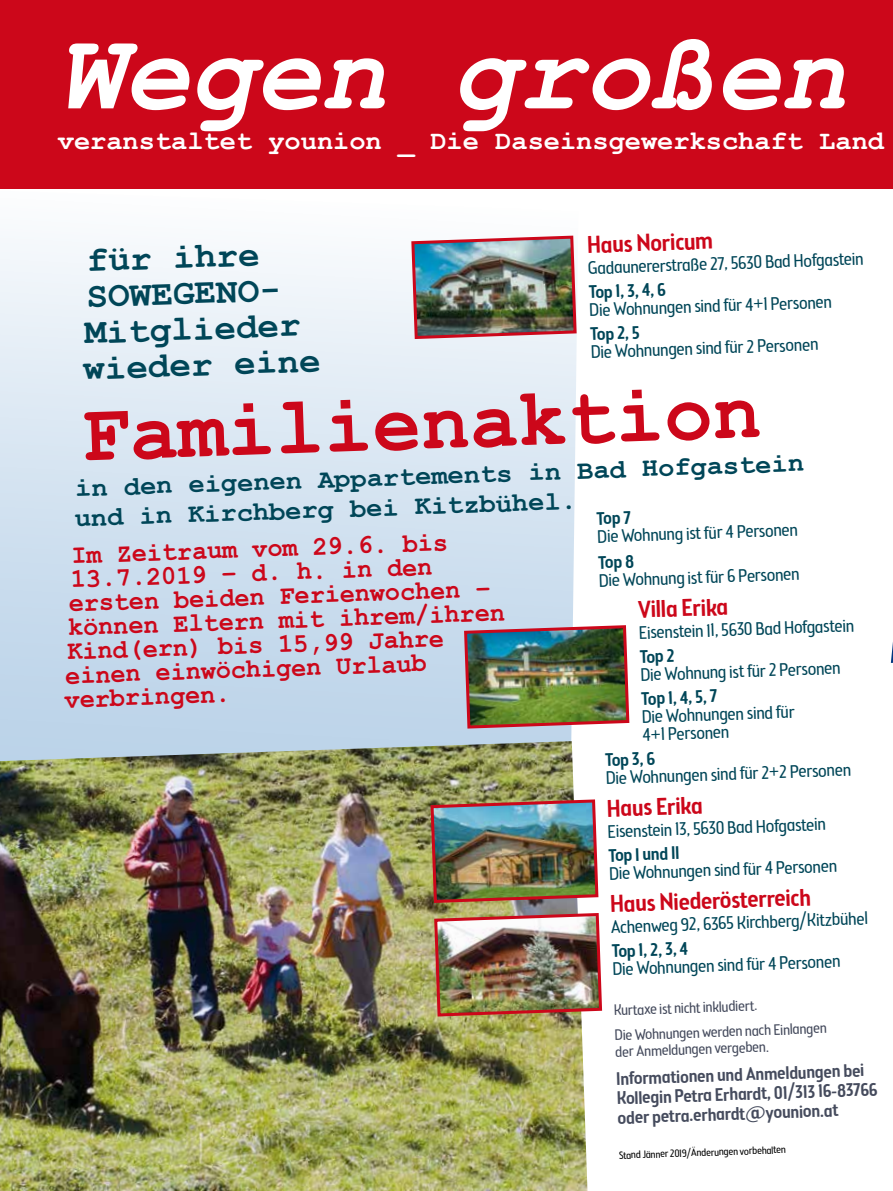
<style>
.page{position:relative;width:893px;height:1191px;background:#fff}
.page>*{position:absolute;margin:0;border:0;box-sizing:border-box;transform-origin:0 0}
.t1{font:italic 700 109.5px "Courier New";color:#fff}
.t2{font:700 81px "Courier New";color:#cc071a}
.t3{font:700 36px/36px "Courier New";color:#004658}
.t4{font:700 27px "Courier New";color:#cc071a;scale:.93 1}
.t5{font:700 27px/30px "Courier New";color:#004658}
.t6{font:700 27px "Courier New";color:#fff}
.t7{font:500 24px "Brooklyn Samuels Four";color:#cc071a}
.t8{font:300 18px/18px "Brooklyn Samuels Four";color:#004658}
.t9{font:500 18px/19.5px "Brooklyn Samuels Four";color:#454b5d}
.t10{font:500 18px "Brooklyn Samuels Four";color:#004658}
.t11{font:300 15px/25px "Brooklyn Samuels Four";color:#454b5d}
.t12{font:300 10.5px "Brooklyn Samuels Four";color:#000}
</style>
<div class="page">
<div style="left:0;top:0;width:893px;height:188px;background:#cc071a"></div>
<svg style="left:0;top:188px;width:578px;height:553px"></svg>
<img style="left:0;top:741px;width:587px;height:450px">
<svg style="left:891px;top:642px;width:2px;height:21px"></svg>
<img style="left:410px;top:234px;width:168px;height:106px">
<img style="left:462px;top:623px;width:168px;height:107px">
<img style="left:429px;top:798px;width:170px;height:106px">
<img style="left:433px;top:911px;width:170px;height:107px">
<h1 class="t1" style="left:58px;top:-2px;width:790px">Wegen großen</h1>
<h3 class="t6" style="left:58px;top:124px;width:828px">veranstaltet younion _ Die Daseinsgewerkschaft Land</h3>
<h3 class="t7" style="left:587px;top:231px;width:127px;rotate:-2deg">Haus Noricum</h3>
<p class="t8" style="left:588px;top:260px;width:277px;rotate:-2deg">Gadaunererstraße 27, 5630 Bad Hofgastein</p>
<p class="t10" style="left:588px;top:281px;width:79px;rotate:-2deg">Top 1, 3, 4, 6</p>
<h3 class="t3" style="left:79px;top:241px;width:239px;rotate:-2deg">für ihre<br>SOWEGENO-<br>Mitglieder wieder eine</h3>
<h2 class="t2" style="left:79px;top:385px;width:682px;rotate:-2deg">Familienaktion</h2>
<p class="t8" style="left:589px;top:302px;width:244px;rotate:-2deg">Die Wohnungen sind für 4+1 Personen</p>
<p class="t10" style="left:590px;top:323px;width:51px;rotate:-2deg">Top 2, 5</p>
<p class="t8" style="left:591px;top:344px;width:229px;rotate:-2deg">Die Wohnungen sind für 2 Personen</p>
<h3 class="t5" style="left:73px;top:472px;width:732px;rotate:-2deg">in den eigenen Appartements in Bad Hofgastein und in Kirchberg bei Kitzbühel.</h3>
<h3 class="t4" style="left:71px;top:538px;width:406px;rotate:-2deg">Im Zeitraum vom 29.6. bis</h3>
<p class="t10" style="left:596px;top:508px;width:36px;rotate:-2deg">Top 7</p>
<p class="t8" style="left:597px;top:529px;width:202px;rotate:-2deg">Die Wohnung ist für 4 Personen</p>
<p class="t10" style="left:598px;top:552px;width:37px;rotate:-2deg">Top 8</p>
<p class="t8" style="left:599px;top:573px;width:202px;rotate:-2deg">Die Wohnung ist für 6 Personen</p>
<h3 class="t7" style="left:638px;top:596px;width:91px;rotate:-2deg">Villa Erika</h3>
<p class="t8" style="left:639px;top:625px;width:217px;rotate:-2deg">Eisenstein 11, 5630 Bad Hofgastein</p>
<p class="t10" style="left:639px;top:646px;width:36px;rotate:-2deg">Top 2</p>
<p class="t8" style="left:640px;top:667px;width:202px;rotate:-2deg">Die Wohnung ist für 2 Personen</p>
<p class="t10" style="left:641px;top:688px;width:77px;rotate:-2deg">Top 1, 4, 5, 7</p>
<p class="t8" style="left:642px;top:709px;width:154px;rotate:-2deg">Die Wohnungen sind für<br>4+1 Personen</p>
<p class="t10" style="left:605px;top:749px;width:51px;rotate:-2deg">Top 3, 6</p>
<h3 class="t4" style="left:70px;top:562px;width:390px;rotate:-2deg">13.7.2019 – d. h. in den</h3>
<h3 class="t4" style="left:68px;top:586px;width:455px;rotate:-2deg">ersten beiden Ferienwochen –</h3>
<h3 class="t4" style="left:68px;top:610px;width:471px;rotate:-2deg">können Eltern mit ihrem/ihren</h3>
<h3 class="t4" style="left:67px;top:634px;width:406px;rotate:-2deg">Kind(ern) bis 15,99 Jahre</h3>
<h3 class="t4" style="left:65px;top:658px;width:390px;rotate:-2deg">einen einwöchigen Urlaub</h3>
<h3 class="t4" style="left:64px;top:682px;width:180px;rotate:-2deg">verbringen.</h3>
<p class="t8" style="left:605px;top:770px;width:247px;rotate:-2deg">Die Wohnungen sind für 2+2 Personen</p>
<h3 class="t7" style="left:606px;top:794px;width:97px;rotate:-2deg">Haus Erika</h3>
<p class="t8" style="left:607px;top:823px;width:220px;rotate:-2deg">Eisenstein 13, 5630 Bad Hofgastein</p>
<p class="t10" style="left:608px;top:845px;width:73px;rotate:-2deg">Top I und II</p>
<p class="t8" style="left:609px;top:865px;width:230px;rotate:-2deg">Die Wohnungen sind für 4 Personen</p>
<h3 class="t7" style="left:610px;top:890px;width:202px;rotate:-2deg">Haus Niederösterreich</h3>
<p class="t8" style="left:611px;top:919px;width:258px;rotate:-2deg">Achenweg 92, 6365 Kirchberg/Kitzbühel</p>
<p class="t10" style="left:611px;top:940px;width:78px;rotate:-2deg">Top 1, 2, 3, 4</p>
<p class="t8" style="left:612px;top:961px;width:230px;rotate:-2deg">Die Wohnungen sind für 4 Personen</p>
<p class="t11" style="left:613px;top:998px;width:214px;rotate:-2deg">Kurtaxe ist nicht inkludiert.<br>Die Wohnungen werden nach Einlangen</p>
<p class="t11" style="left:615px;top:1040px;width:155px;rotate:-2deg">der Anmeldungen vergeben.</p>
<p class="t9" style="left:616px;top:1070px;width:262px;rotate:-2deg">Informationen und Anmeldungen bei<br>Kollegin Petra Erhardt, 01/313 16-83766 oder petra.erhardt@younion.at</p>
<p class="t12" style="left:619px;top:1149px;width:168px;rotate:-2deg">Stand Jänner 2019/Änderungen vorbehalten</p>
</div>
